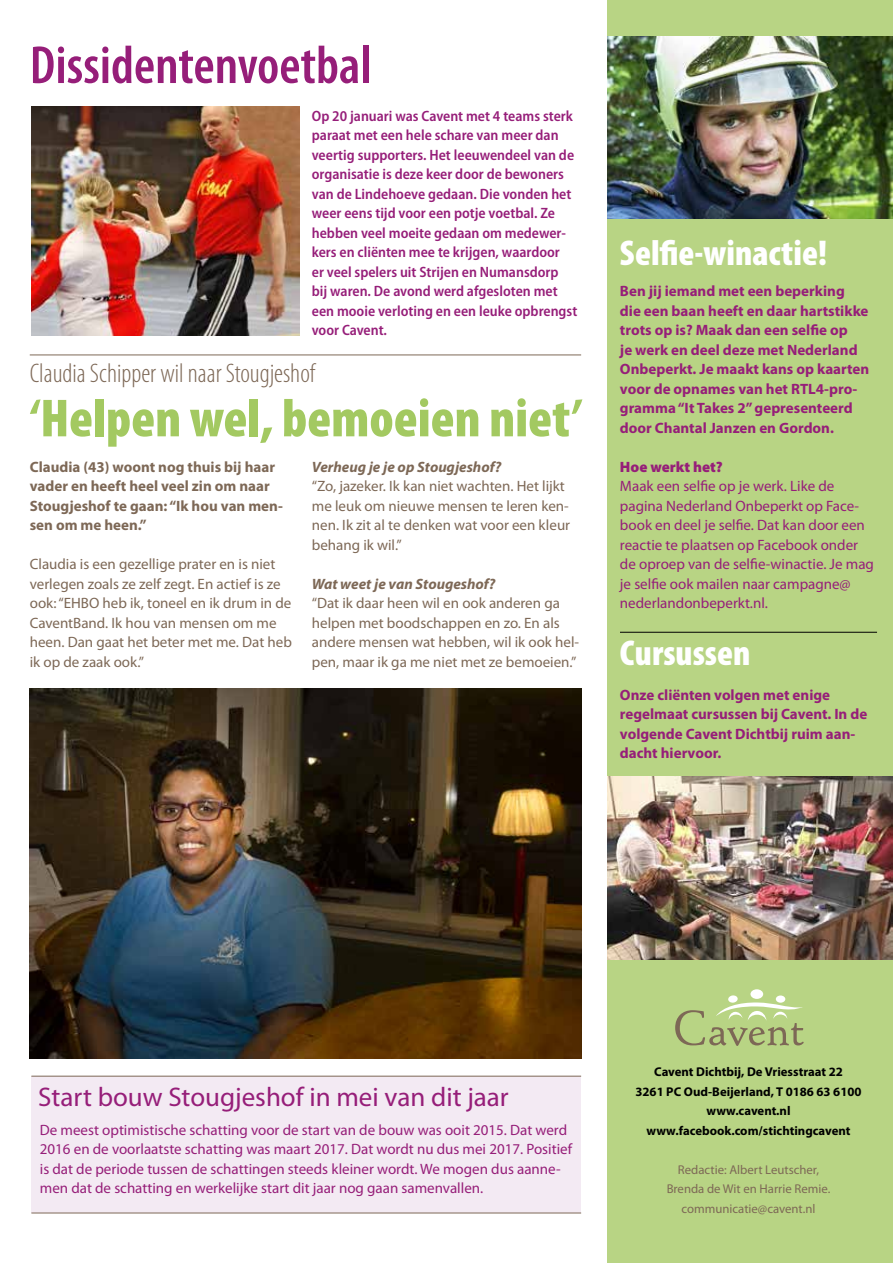
<style>
.page{position:relative;width:893px;height:1263px;background:#fff}
.page>*{position:absolute;margin:0;border:0;box-sizing:border-box;transform-origin:0 0}
.t1{font:900 condensed 54px "Myriad Pro";color:#a3c961}
.t2{font:600 condensed 54px "Myriad Pro";color:#961e79}
.t3{font:900 condensed 36px "Myriad Pro";color:#fff}
.t4{font:27px "Myriad Pro";color:#961e79}
.t5{font:300 condensed 27px "Myriad Pro";color:#7d6856}
.t6{font:15px/19.5px "Myriad Pro";color:#961e79}
.t7{font:15px/19.5px "Myriad Pro";color:#7d6856}
.t8{font:600 semi-condensed 15px/19.5px "Myriad Pro";color:#961e79}
.t9{font:700 15px/19.5px "Myriad Pro";color:#961e79}
.t10{font:700 15px/19.5px "Myriad Pro";color:#7d6856}
.t11{font:italic 700 15px "Myriad Pro";color:#7d6856}
.t12{font:900 15px "Myriad Pro";color:#961e79}
.t13{font:700 12.75px/19.5px "Myriad Pro";color:#000;text-align:center}
.t14{font:12.75px/19.5px "Myriad Pro";color:#7d6856;text-align:center}
</style>
<div class="page">
<div style="left:31px;top:1076px;width:550px;height:136px;background:#f3eaf3"></div>
<div style="left:607px;top:0;width:286px;height:1263px;background:#b8d484"></div>
<div style="left:750px;top:989px;width:13px;height:10px;background:#fff;border-radius:50%"></div>
<div style="left:728px;top:995px;width:10px;height:8px;background:#fff;border-radius:50%"></div>
<div style="left:776px;top:995px;width:9px;height:8px;background:#fff;border-radius:50%"></div>
<svg style="left:675px;top:1002px;width:129px;height:44px"></svg>
<img style="left:30px;top:688px;width:551px;height:371px">
<img style="left:607px;top:777px;width:286px;height:182px">
<img style="left:607px;top:36px;width:286px;height:182px">
<hr style="left:620px;top:632px;width:257px;height:1px;background:#000">
<hr style="left:31px;top:1212px;width:550px;height:1px;background:#7d6856">
<hr style="left:31px;top:1076px;width:550px;height:1px;background:#7d6856">
<hr style="left:30px;top:355px;width:551px;height:1px;background:#7d6856">
<img style="left:31px;top:106px;width:268px;height:229px">
<h1 class="t2" style="left:30px;top:36px;width:343px">Dissidentenvoetbal</h1>
<p class="t8" style="left:312px;top:106px;width:267px">Op 20 januari was Cavent met 4 teams sterk paraat met een hele schare van meer dan veertig supporters. Het leeuwendeel van de organisatie is deze keer door de bewoners van de Lindehoeve gedaan. Die vonden het weer eens tijd voor een potje voetbal. Ze hebben veel moeite gedaan om medewer&shy;kers en cliënten mee te krijgen, waardoor<br>er veel spelers uit Strijen en Numansdorp bij waren. De avond werd afgesloten met een mooie verloting en een leuke opbrengst voor Cavent.</p>
<h3 class="t5" style="left:30px;top:359px;width:287px">Claudia Schipper wil naar Stougjeshof</h3>
<h1 class="t1" style="left:30px;top:388px;width:554px">‘Helpen wel, bemoeien niet’</h1>
<p class="t10" style="left:30px;top:457px;width:255px">Claudia (43) woont nog thuis bij haar vader en heeft heel veel zin om naar<br>Stougjeshof te gaan: “Ik hou van men&shy;sen om me heen.”</p>
<p class="t7" style="left:30px;top:555px;width:264px">Claudia is een gezellige prater en is niet verlegen zoals ze zelf zegt. En actief is ze ook: “EHBO heb ik, toneel en ik drum in de CaventBand. Ik hou van mensen om me heen. Dan gaat het beter met me. Dat heb ik op de zaak ook.”</p>
<p class="t11" style="left:312px;top:458px;width:191px">Verheug je je op Stougjeshof?</p>
<p class="t7" style="left:312px;top:477px;width:260px">“Zo, jazeker. Ik kan niet wachten. Het lijkt me leuk om nieuwe mensen te leren ken&shy;nen. Ik zit al te denken wat voor een kleur behang ik wil.”</p>
<p class="t11" style="left:312px;top:575px;width:185px">Wat weet je van Stougeshof?</p>
<p class="t7" style="left:312px;top:594px;width:269px">“Dat ik daar heen wil en ook anderen ga helpen met boodschappen en zo. En als andere mensen wat hebben, wil ik ook hel&shy;pen, maar ik ga me niet met ze bemoeien.”</p>
<h2 class="t3" style="left:620px;top:232px;width:208px">Selfie-winactie!</h2>
<p class="t9" style="left:620px;top:281px;width:251px">Ben jij iemand met een beperking die een baan heeft en daar hartstikke trots op is? Maak dan een selfie op<br>je werk en deel deze met Nederland Onbeperkt. Je maakt kans op kaarten voor de opnames van het RTL4-pro&shy;gramma “It Takes 2” gepresenteerd door Chantal Janzen en Gordon.</p>
<p class="t12" style="left:620px;top:458px;width:104px">Hoe werkt het?</p>
<p class="t6" style="left:620px;top:477px;width:255px">Maak een selfie op je werk. Like de pagina Nederland Onbeperkt op Face&shy;book en deel je selfie. Dat kan door een reactie te plaatsen op Facebook onder de oproep van de selfie-winactie. Je mag je selfie ook mailen naar campagne@ nederlandonbeperkt.nl.</p>
<h2 class="t3" style="left:620px;top:633px;width:132px">Cursussen</h2>
<p class="t9" style="left:620px;top:685px;width:249px">Onze cliënten volgen met enige regelmaat cursussen bij Cavent. In de volgende Cavent Dichtbij ruim aan&shy;dacht hiervoor.</p>
<h3 class="t4" style="left:38px;top:1082px;width:472px">Start bouw Stougjeshof in mei van dit jaar</h3>
<p class="t6" style="left:40px;top:1120px;width:534px">De meest optimistische schatting voor de start van de bouw was ooit 2015. Dat werd 2016 en de voorlaatste schatting was maart 2017. Dat wordt nu dus mei 2017. Positief is dat de periode tussen de schattingen steeds kleiner wordt. We mogen dus aanne&shy;men dat de schatting en werkelijke start dit jaar nog gaan samenvallen.</p>
<p class="t13" style="left:635px;top:1062px;width:228px">Cavent Dichtbij, De Vriesstraat 22<br>3261 PC Oud-Beijerland, T 0186 63 6100 www.cavent.nl www.facebook.com/stichtingcavent</p>
<p class="t14" style="left:667px;top:1160px;width:165px">Redactie: Albert Leutscher,<br>Brenda de Wit en Harrie Remie. communicatie@cavent.nl</p>
</div>
